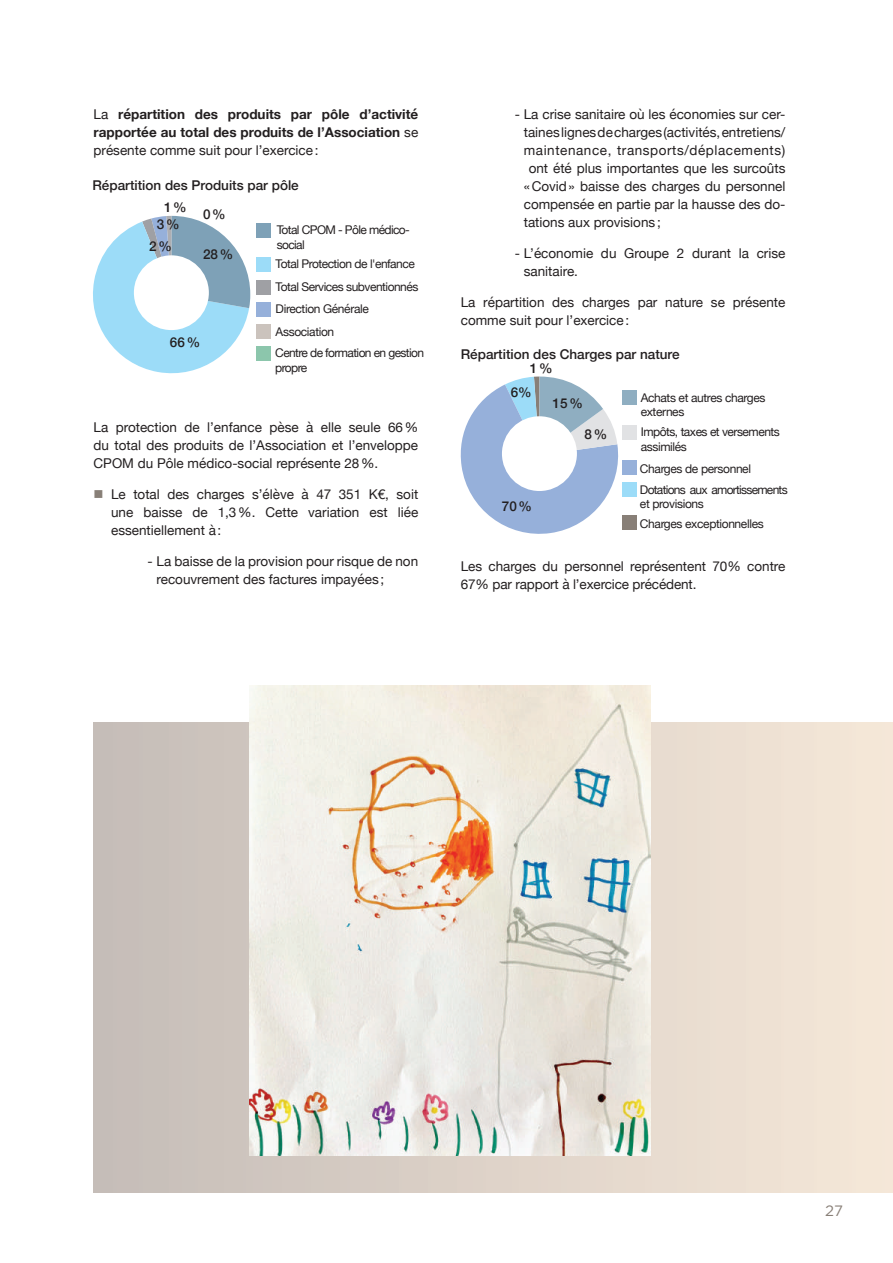
<style>
.page{position:relative;width:893px;height:1263px;background:#fff}
.page>*{position:absolute;margin:0;border:0;box-sizing:border-box;transform-origin:0 0}
.t1{font:15px "Gotham";color:#887f77}
.t2{font:13.5px/18px "Helvetica Neue";color:#231f20}
.t3{font:700 13.5px/18px "Helvetica Neue";color:#231f20;text-align:justify}
.t4{font:500 13.5px "Helvetica Neue";color:#231f20}
.t5{font:13.5px "Helvetica Neue";letter-spacing:.045em;color:#231f20}
.t6{font:12px/14.5px "Helvetica Neue";letter-spacing:-.04em;color:#231f20}
.t7{font:12px/14.4px "Helvetica Neue";letter-spacing:-.06em;color:#231f20}
.s1{font-weight:400}
.s2{color:#887f77}
</style>
<div class="page">
<div style="left:94px;top:723px;width:799px;height:470px;background:linear-gradient(to right,#c5bcb8,#f6e8d9)"></div>
<img style="left:249px;top:686px;width:402px;height:470px">
<div style="left:256px;top:223px;width:15px;height:14px;background:#7ea1b7"></div>
<svg style="left:93px;top:216px;width:157px;height:158px"></svg>
<div style="left:134px;top:255px;width:75px;height:75px;background:#fff;border-radius:50%"></div>
<div style="left:256px;top:258px;width:15px;height:14px;background:#9cdcf8"></div>
<div style="left:256px;top:280px;width:15px;height:15px;background:#9fa0a4"></div>
<div style="left:256px;top:302px;width:15px;height:15px;background:#96b0da"></div>
<div style="left:256px;top:324px;width:15px;height:15px;background:#cbc3bd"></div>
<div style="left:256px;top:346px;width:15px;height:15px;background:#8cc6ac"></div>
<svg style="left:460px;top:376px;width:159px;height:158px"></svg>
<div style="left:502px;top:416px;width:75px;height:75px;background:#fff;border-radius:50%"></div>
<div style="left:622px;top:390px;width:15px;height:15px;background:#8faec1"></div>
<div style="left:622px;top:425px;width:15px;height:15px;background:#e1e2e4"></div>
<div style="left:622px;top:460px;width:15px;height:15px;background:#96b0da"></div>
<div style="left:622px;top:482px;width:15px;height:15px;background:#9cdcf8"></div>
<div style="left:622px;top:515px;width:15px;height:15px;background:#887f77"></div>
<p class="t3" style="left:94px;top:106px;width:326px"><span class="s1">La</span> répartition des produits par pôle d’activité rapportée au total des produits de l’Association <span class="s1">se présente comme suit pour l’exercice:</span></p>
<p class="t4" style="left:92px;top:174px;width:208px">Répartition des Produits par pôle</p>
<p class="t4" style="left:164px;top:196px;width:24px">1%</p>
<p class="t4" style="left:157px;top:213px;width:24px">3%</p>
<p class="t4" style="left:149px;top:235px;width:24px">2%</p>
<p class="t4" style="left:203px;top:203px;width:24px">0%</p>
<p class="t4" style="left:203px;top:243px;width:32px">28%</p>
<p class="t4" style="left:170px;top:331px;width:32px">66%</p>
<p class="t6" style="left:277px;top:223px;width:135px">Total CPOM - Pôle médico&shy;social</p>
<p class="t6" style="left:276px;top:253px;width:144px;line-height:22.5px">Total Protection de l'enfance<br>Total Services subventionnés<br>Direction Générale<br>Association</p>
<p class="t6" style="left:275px;top:346px;width:150px">Centre de formation en gestion propre</p>
<p class="t2" style="left:94px;top:419px;width:326px;text-align:justify">La protection de l’enfance pèse à elle seule 66% du total des produits de l’Association et l’enveloppe CPOM du Pôle médico-social représente 28%.</p>
<p class="t2" style="left:111px;top:486px;width:309px;text-align:justify;text-indent:-18px"><span class="s2">■</span> Le total des charges s’élève à 47 351 K€, soit une baisse de 1,3%. Cette variation est liée essentiellement à:</p>
<p class="t2" style="left:157px;top:553px;width:263px;text-indent:-9px">- La baisse de la provision pour risque de non recouvrement des factures impayées ;</p>
<p class="t2" style="left:515px;top:106px;width:272px">- La crise sanitaire où les économies sur cer-</p>
<p class="t2" style="left:524px;top:124px;width:263px">taines lignes de charges (activités, entretiens/</p>
<p class="t5" style="left:524px;top:141px;width:263px">maintenance, transports/déplacements)</p>
<p class="t2" style="left:529px;top:160px;width:258px">ont été plus importantes que les surcoûts</p>
<p class="t2" style="left:524px;top:178px;width:263px">«Covid» baisse des charges du personnel</p>
<p class="t2" style="left:524px;top:196px;width:263px">compensée en partie par la hausse des do-</p>
<p class="t2" style="left:524px;top:214px;width:138px">tations aux provisions;</p>
<p class="t2" style="left:524px;top:245px;width:263px;text-indent:-9px">- L’économie du Groupe 2 durant la crise sanitaire.</p>
<p class="t2" style="left:461px;top:294px;width:326px">La répartition des charges par nature se présente comme suit pour l’exercice:</p>
<p class="t4" style="left:461px;top:343px;width:220px">Répartition des Charges par nature</p>
<p class="t4" style="left:530px;top:357px;width:24px">1%</p>
<p class="t4" style="left:511px;top:381px;width:23px">6%</p>
<p class="t4" style="left:553px;top:392px;width:32px">15%</p>
<p class="t4" style="left:584px;top:423px;width:24px">8%</p>
<p class="t4" style="left:502px;top:495px;width:32px">70%</p>
<p class="t6" style="left:641px;top:391px;width:126px">Achats et autres charges externes</p>
<p class="t6" style="left:641px;top:426px;width:141px">Impôts, taxes et versements assimilés</p>
<p class="t6" style="left:640px;top:462px;width:113px">Charges de personnel</p>
<p class="t7" style="left:640px;top:483px;width:149px">Dotations aux amortissements et provisions</p>
<p class="t6" style="left:640px;top:517px;width:125px">Charges exceptionnelles</p>
<p class="t2" style="left:461px;top:558px;width:326px">Les charges du personnel représentent 70% contre<br>67% par rapport à l’exercice précédent.</p>
<p class="t1" style="left:825px;top:1202px;width:19px">27</p>
</div>
